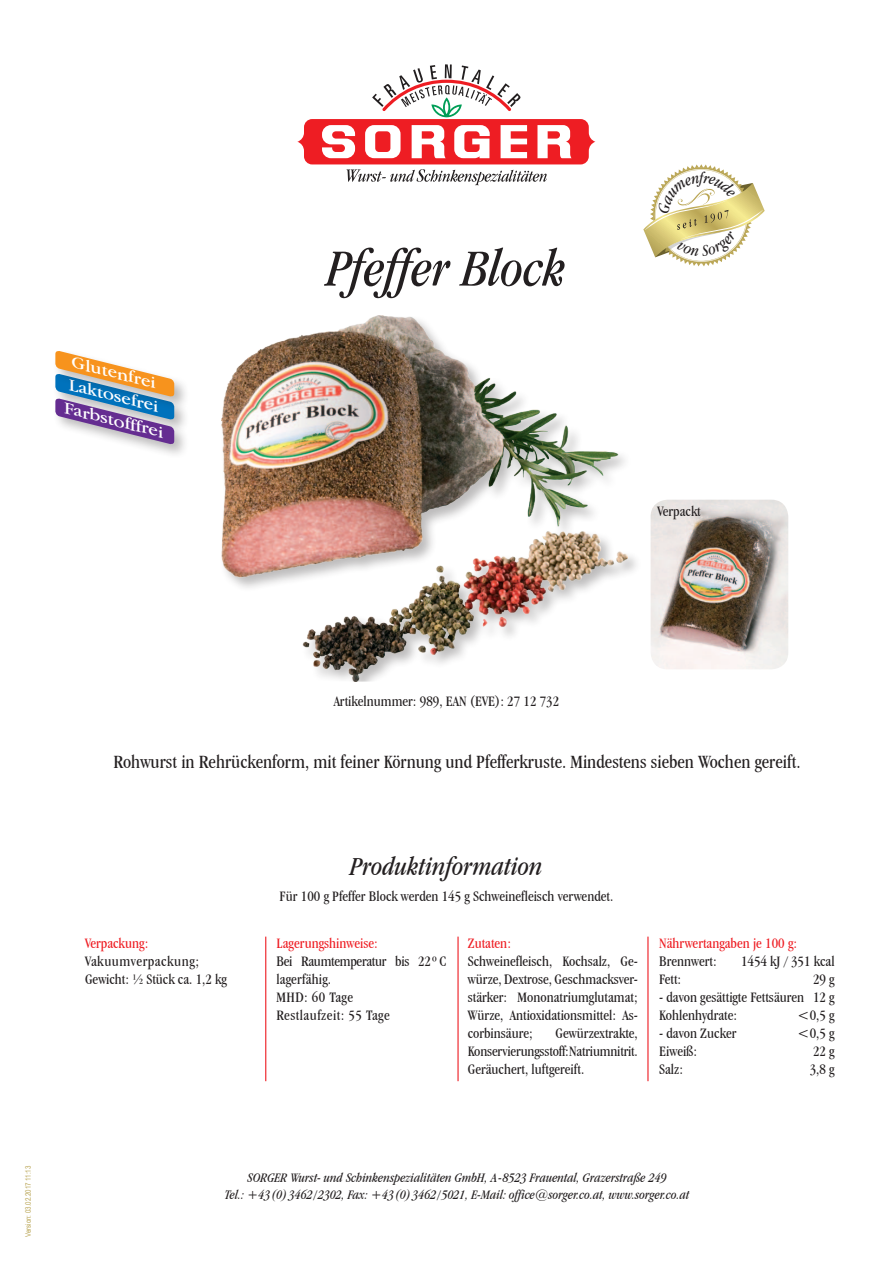
<style>
.page{position:relative;width:893px;height:1263px;background:#fff}
.page>*{position:absolute;margin:0;border:0;box-sizing:border-box;transform-origin:0 0}
.t1{font:italic condensed 54px "Garamond IT Cby BT";color:#231f20}
.t2{font:italic condensed 27px "Garamond IT Cby BT";color:#231f20}
.t3{font:condensed 19.5px "Garamond IT Cby BT";color:#231f20}
.t4{font:italic 16.8px "Garamond IT Cby BT";color:#fff;scale:1.14 1}
.t5{font:condensed 15px/18px "Garamond IT Cby BT";color:#231f20;text-align:justify}
.t6{font:condensed 15px "Garamond IT Cby BT";color:#ee1d23}
.t7{font:condensed 15px/18px "Garamond IT Cby BT";letter-spacing:.03em;color:#231f20}
.t8{font:italic condensed 13.5px/17.2px "Garamond IT Cby BT";color:#231f20;text-align:center}
.t9{font:7.5px "Arial Narrow";color:#baa655}
</style>
<div class="page">
<svg style="left:297px;top:64px;width:298px;height:121px"></svg>
<img style="left:221px;top:316px;width:406px;height:366px">
<hr style="left:265px;top:936px;width:1px;height:145px;background:#ee1d23">
<hr style="left:457px;top:936px;width:2px;height:145px;background:#ee1d23">
<hr style="left:647px;top:936px;width:1px;height:145px;background:#ee1d23">
<img style="left:651px;top:500px;width:137px;height:169px">
<div style="left:52px;top:348px;width:137px;height:63px;background:#231f20;opacity:.3"></div>
<div style="left:52px;top:395px;width:137px;height:63px;background:#231f20;opacity:.3"></div>
<svg style="left:55px;top:350px;width:119px;height:95px"></svg>
<svg style="left:643px;top:164px;width:122px;height:102px"></svg>
<p class="t4" style="left:75px;top:352px;width:78px;rotate:14deg">Glutenfrei</p>
<p class="t4" style="left:68px;top:398px;width:91px;rotate:14deg">Farbstofffrei</p>
<p class="t4" style="left:72px;top:375px;width:83px;rotate:14deg">Laktosefrei</p>
<h1 class="t1" style="left:327px;top:237px;width:241px">Pfeffer Block</h1>
<p class="t5" style="left:657px;top:502px;width:45px">Verpackt</p>
<p class="t9" style="left:23px;top:1237px;width:73px;rotate:-90deg">Version: 03.02.2017 11:13</p>
<p class="t5" style="left:334px;top:692px;width:227px">Artikelnummer: 989, EAN (EVE): 27 12 732</p>
<h3 class="t3" style="left:114px;top:750px;width:689px">Rohwurst in Rehrückenform, mit feiner Körnung und Pfefferkruste. Mindestens sieben Wochen gereift.</h3>
<p class="t6" style="left:85px;top:935px;width:65px">Verpackung:</p>
<p class="t7" style="left:85px;top:952px;width:143px">Vakuumverpackung;<br>Gewicht: ½ Stück ca. 1,2 kg</p>
<h2 class="t2" style="left:350px;top:851px;width:194px">Produktinformation</h2>
<p class="t5" style="left:280px;top:887px;width:335px">Für 100 g Pfeffer Block werden 145 g Schweinefleisch verwendet.</p>
<p class="t6" style="left:276px;top:935px;width:103px">Lagerungshinweise:</p>
<p class="t5" style="left:276px;top:952px;width:172px;text-align:left">Bei Raumtemperatur bis 22º C lagerfähig.<br>MHD: 60 Tage<br>Restlaufzeit: 55 Tage</p>
<p class="t6" style="left:468px;top:935px;width:45px">Zutaten:</p>
<p class="t5" style="left:468px;top:952px;width:172px">Schweinefleisch, Kochsalz, Ge&shy;würze, Dextrose, Geschmacksver&shy;stärker: Mononatriumglutamat; Würze, Antioxidationsmittel: As&shy;corbinsäure;</p>
<p class="t5" style="left:468px;top:1024px;width:172px;text-indent:88px">Gewürzextrakte, Konservierungsstoff: Natriumnitrit.<br>Geräuchert, luftgereift.</p>
<p class="t6" style="left:659px;top:935px;width:139px">Nährwertangaben je 100 g:</p>
<p class="t5" style="left:659px;top:952px;width:59px">Brennwert:</p>
<p class="t5" style="left:741px;top:952px;width:95px">1454 kJ / 351 kcal</p>
<p class="t5" style="left:659px;top:970px;width:24px">Fett:</p>
<p class="t5" style="left:813px;top:970px;width:23px">29 g</p>
<p class="t5" style="left:659px;top:988px;width:177px">- davon gesättigte Fettsäuren 12 g<br>Kohlenhydrate:</p>
<p class="t5" style="left:797px;top:1006px;width:39px">&lt;0,5 g</p>
<p class="t5" style="left:659px;top:1024px;width:79px">- davon Zucker</p>
<p class="t5" style="left:797px;top:1024px;width:39px">&lt;0,5 g</p>
<p class="t5" style="left:659px;top:1042px;width:40px">Eiweiß:</p>
<p class="t5" style="left:813px;top:1042px;width:23px">22 g</p>
<p class="t5" style="left:659px;top:1060px;width:25px">Salz:</p>
<p class="t5" style="left:810px;top:1060px;width:26px">3,8 g</p>
<p class="t8" style="left:225px;top:1169px;width:466px">SORGER Wurst- und Schinkenspezialitäten GmbH, A-8523 Frauental, Grazerstraße 249<br>Tel.: +43 (0) 3462/2302, Fax: +43 (0) 3462/5021, E-Mail: office@sorger.co.at, www.sorger.co.at</p>
</div>
